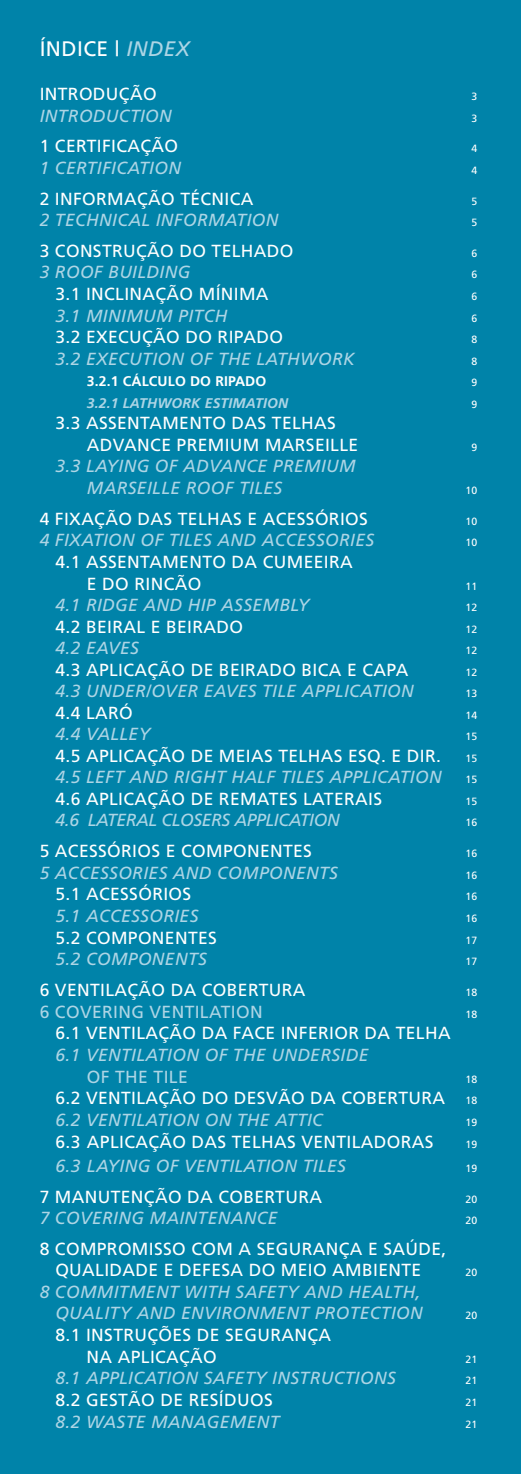
<style>
.page{position:relative;width:521px;height:1474px;background:#fff}
.page>*{position:absolute;margin:0;border:0;box-sizing:border-box;transform-origin:0 0}
.t1{font:21px "Frutiger";letter-spacing:.02em;color:#fff}
.t2{font:17.5px/21.5px "Frutiger";letter-spacing:.02em;color:#fff}
.t3{font:italic 17.5px/21.5px "Frutiger";letter-spacing:.02em;color:#add5e5}
.t4{font:17.5px "Frutiger";letter-spacing:.02em;color:#add5e5}
.t5{font:italic 17.5px "Frutiger";letter-spacing:-.02em;color:#add5e5}
.t6{font:italic 700 14px "Frutiger";letter-spacing:.01em;color:#add5e5}
.t7{font:700 14px "Frutiger";letter-spacing:.01em;color:#fff}
.t8{font:10.5px "Frutiger";letter-spacing:.02em;color:#fff}
.s1{font-style:italic;color:#add5e5}
.s2{font-size:10.5px;color:#0083a9}
.s3{font-size:10.5px}
</style>
<div class="page">
<div style="left:0;top:0;width:521px;height:1473px;background:#0083a9"></div>
<p class="t1" style="left:40px;top:36px;width:152px">ÍNDICE | <span class="s1">INDEX</span></p>
<p class="t2" style="left:40px;top:83px;width:118px">INTRODUÇÃO</p>
<p class="t8" style="left:471px;top:90px;width:7px">3</p>
<p class="t3" style="left:40px;top:105px;width:134px">INTRODUCTION</p>
<p class="t8" style="left:471px;top:112px;width:7px">3</p>
<p class="t2" style="left:40px;top:135px;width:140px">1 CERTIFICAÇÃO</p>
<p class="t8" style="left:471px;top:142px;width:7px">4</p>
<p class="t3" style="left:40px;top:157px;width:143px">1 CERTIFICATION</p>
<p class="t8" style="left:471px;top:164px;width:7px">4</p>
<p class="t2" style="left:40px;top:187px;width:215px">2 INFORMAÇÃO TÉCNICA</p>
<p class="t8" style="left:471px;top:195px;width:7px">5</p>
<p class="t3" style="left:40px;top:209px;width:240px">2 TECHNICAL INFORMATION</p>
<p class="t8" style="left:471px;top:216px;width:7px">5</p>
<p class="t2" style="left:40px;top:240px;width:255px">3 CONSTRUÇÃO DO TELHADO</p>
<p class="t8" style="left:471px;top:247px;width:7px">6</p>
<p class="t3" style="left:40px;top:261px;width:152px">3 ROOF BUILDING</p>
<p class="t8" style="left:471px;top:268px;width:7px">6</p>
<p class="t2" style="left:55px;top:283px;width:215px">3.1 INCLINAÇÃO MÍNIMA</p>
<p class="t8" style="left:471px;top:290px;width:7px">6</p>
<p class="t3" style="left:55px;top:305px;width:173px">3.1 MINIMUM PITCH</p>
<p class="t8" style="left:471px;top:312px;width:7px">6</p>
<p class="t2" style="left:55px;top:326px;width:229px">3.2 EXECUÇÃO DO RIPADO</p>
<p class="t8" style="left:471px;top:333px;width:7px">8</p>
<p class="t3" style="left:55px;top:348px;width:301px">3.2 EXECUTION OF THE LATHWORK</p>
<p class="t8" style="left:471px;top:355px;width:7px">8</p>
<p class="t7" style="left:87px;top:373px;width:181px">3.2.1 CÁLCULO DO RIPADO</p>
<p class="t8" style="left:471px;top:376px;width:7px">9</p>
<p class="t6" style="left:87px;top:395px;width:203px">3.2.1 LATHWORK ESTIMATION</p>
<p class="t8" style="left:471px;top:398px;width:7px">9</p>
<p class="t2" style="left:87px;top:412px;width:273px;text-indent:-32px">3.3 ASSENTAMENTO DAS TELHAS<br>ADVANCE PREMIUM MARSEILLE</p>
<p class="t8" style="left:471px;top:441px;width:7px">9</p>
<p class="t3" style="left:87px;top:455px;width:270px;text-indent:-32px">3.3 LAYING OF ADVANCE PREMIUM<br>MARSEILLE ROOF TILES</p>
<p class="t8" style="left:465px;top:484px;width:13px">10</p>
<p class="t2" style="left:40px;top:507px;width:330px">4 FIXAÇÃO DAS TELHAS E ACESSÓRIOS</p>
<p class="t8" style="left:465px;top:515px;width:13px">10</p>
<p class="t3" style="left:40px;top:529px;width:336px">4 FIXATION OF TILES AND ACCESSORIES</p>
<p class="t8" style="left:465px;top:536px;width:13px">10</p>
<p class="t2" style="left:87px;top:551px;width:267px;text-indent:-32px">4.1 ASSENTAMENTO DA CUMEEIRA<br>E DO RINCÃO</p>
<p class="t8" style="left:465px;top:579px;width:13px">11</p>
<p class="t3" style="left:55px;top:594px;width:256px">4.1 RIDGE AND HIP ASSEMBLY</p>
<p class="t8" style="left:465px;top:601px;width:13px">12</p>
<p class="t2" style="left:55px;top:615px;width:189px">4.2 BEIRAL E BEIRADO</p>
<p class="t8" style="left:465px;top:622px;width:13px">12</p>
<p class="t3" style="left:55px;top:637px;width:85px">4.2 EAVES</p>
<p class="t8" style="left:465px;top:644px;width:13px">12</p>
<p class="t2" style="left:55px;top:658px;width:354px">4.3 APLICAÇÃO DE BEIRADO BICA E CAPA</p>
<p class="t8" style="left:465px;top:666px;width:13px">12</p>
<p class="t3" style="left:55px;top:680px;width:360px">4.3 UNDER/OVER EAVES TILE APPLICATION</p>
<p class="t8" style="left:465px;top:687px;width:13px">13</p>
<p class="t2" style="left:55px;top:701px;width:79px">4.4 LARÓ</p>
<p class="t8" style="left:465px;top:709px;width:13px">14</p>
<p class="t3" style="left:55px;top:723px;width:96px">4.4 VALLEY</p>
<p class="t8" style="left:465px;top:730px;width:13px">15</p>
<p class="t2" style="left:55px;top:744px;width:387px">4.5 APLICAÇÃO DE MEIAS TELHAS ESQ. E DIR.</p>
<p class="t8" style="left:465px;top:752px;width:13px">15</p>
<p class="t3" style="left:55px;top:766px;width:388px">4.5 LEFT AND RIGHT HALF TILES APPLICATION</p>
<p class="t8" style="left:465px;top:773px;width:13px">15</p>
<p class="t2" style="left:55px;top:787px;width:328px">4.6 APLICAÇÃO DE REMATES LATERAIS</p>
<p class="t8" style="left:465px;top:795px;width:13px">15</p>
<p class="t5" style="left:55px;top:810px;width:286px">4.6 LATERAL CLOSERS APPLICATION</p>
<p class="t8" style="left:465px;top:816px;width:13px">16</p>
<p class="t2" style="left:40px;top:840px;width:274px">5 ACESSÓRIOS E COMPONENTES</p>
<p class="t8" style="left:465px;top:847px;width:13px">16</p>
<p class="t3" style="left:40px;top:861px;width:300px">5 ACCESSORIES AND COMPONENTS</p>
<p class="t8" style="left:465px;top:868px;width:13px">16</p>
<p class="t2" style="left:55px;top:883px;width:137px">5.1 ACESSÓRIOS</p>
<p class="t8" style="left:465px;top:890px;width:13px">16</p>
<p class="t3" style="left:55px;top:905px;width:144px">5.1 ACCESSORIES</p>
<p class="t8" style="left:465px;top:912px;width:13px">16</p>
<p class="t2" style="left:55px;top:926px;width:163px">5.2 COMPONENTES</p>
<p class="t8" style="left:465px;top:933px;width:13px">17</p>
<p class="t3" style="left:55px;top:948px;width:153px">5.2 COMPONENTS</p>
<p class="t8" style="left:465px;top:955px;width:13px">17</p>
<p class="t2" style="left:40px;top:978px;width:267px">6 VENTILAÇÃO DA COBERTURA</p>
<p class="t8" style="left:465px;top:985px;width:13px">18</p>
<p class="t4" style="left:40px;top:1001px;width:224px">6 COVERING VENTILATION</p>
<p class="t8" style="left:465px;top:1007px;width:13px">18</p>
<p class="t2" style="left:55px;top:1022px;width:423px">6.1 VENTILAÇÃO DA FACE INFERIOR DA TELHA <span class="s2">18<br></span><span class="s1">6.1 VENTILATION OF THE UNDERSIDE</span></p>
<p class="t4" style="left:87px;top:1066px;width:102px">OF THE TILE</p>
<p class="t8" style="left:465px;top:1073px;width:13px">18</p>
<p class="t2" style="left:55px;top:1087px;width:423px">6.2 VENTILAÇÃO DO DESVÃO DA COBERTURA <span class="s3">18<br></span><span class="s1">6.2 VENTILATION ON THE ATTIC</span></p>
<p class="t8" style="left:465px;top:1116px;width:13px">19</p>
<p class="t2" style="left:55px;top:1130px;width:380px">6.3 APLICAÇÃO DAS TELHAS VENTILADORAS</p>
<p class="t8" style="left:465px;top:1137px;width:13px">19</p>
<p class="t3" style="left:55px;top:1155px;width:292px">6.3 LAYING OF VENTILATION TILES</p>
<p class="t8" style="left:465px;top:1162px;width:13px">19</p>
<p class="t2" style="left:40px;top:1185px;width:284px">7 MANUTENÇÃO DA COBERTURA</p>
<p class="t8" style="left:465px;top:1192px;width:13px">20</p>
<p class="t3" style="left:40px;top:1207px;width:239px">7 COVERING MAINTENANCE</p>
<p class="t8" style="left:465px;top:1214px;width:13px">20</p>
<p class="t2" style="left:40px;top:1237px;width:408px;text-align:center">8 COMPROMISSO COM A SEGURANÇA E SAÚDE,<br>QUALIDADE E DEFESA DO MEIO AMBIENTE</p>
<p class="t8" style="left:465px;top:1266px;width:13px">20</p>
<p class="t3" style="left:40px;top:1280px;width:385px;text-align:right">8 COMMITMENT WITH SAFETY AND HEALTH,<br>QUALITY AND ENVIRONMENT PROTECTION</p>
<p class="t2" style="left:87px;top:1324px;width:246px;text-indent:-31px">8.1 INSTRUÇÕES DE SEGURANÇA<br>NA APLICAÇÃO</p>
<p class="t8" style="left:465px;top:1309px;width:13px">20</p>
<p class="t8" style="left:465px;top:1352px;width:13px">21</p>
<p class="t3" style="left:55px;top:1367px;width:342px">8.1 APPLICATION SAFETY INSTRUCTIONS</p>
<p class="t8" style="left:465px;top:1374px;width:13px">21</p>
<p class="t2" style="left:55px;top:1388px;width:219px">8.2 GESTÃO DE RESÍDUOS</p>
<p class="t8" style="left:465px;top:1395px;width:13px">21</p>
<p class="t3" style="left:55px;top:1410px;width:226px">8.2 WASTE MANAGEMENT</p>
<p class="t8" style="left:465px;top:1417px;width:13px">21</p>
</div>
